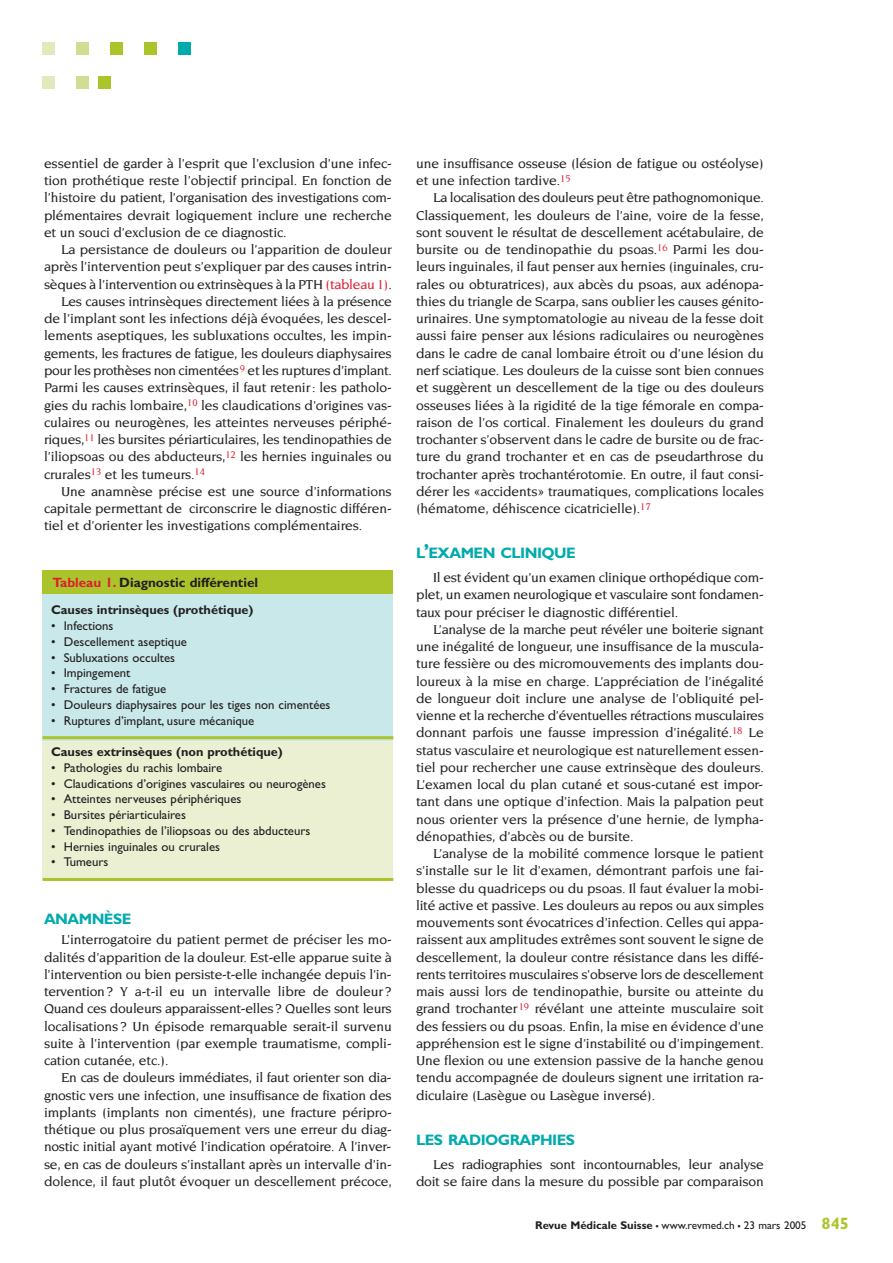
<style>
.page{position:relative;width:893px;height:1263px;background:#fff}
.page>*{position:absolute;margin:0;border:0;box-sizing:border-box;transform-origin:0 0}
.t1{font:700 15.15px "Gill Sans";letter-spacing:-.035em;color:#00aaad}
.t2{font:500 13.95px/17.2px "Novarese";letter-spacing:-.01em;color:#231f20;text-align:justify}
.t3{font:700 13.5px "Gill Sans";color:#231f20}
.t4{font:12.75px "Gill Sans";color:#231f20}
.t5{font:700 12.75px "Gill Sans";color:#231f20}
.t6{font:11.25px "Gill Sans";color:#231f20}
.s1{color:#db1f31}
.s2{font-size:20.25px}
.s3{font-weight:700}
.s4{font-weight:700;font-size:16.5px}
.s5{font-weight:700;font-size:16.5px;color:#acc42b}
</style>
<div class="page">
<div style="left:179px;top:43px;width:12px;height:12px;background:#00aaad"></div>
<div style="left:145px;top:43px;width:12px;height:12px;background:#acc42b"></div>
<div style="left:111px;top:43px;width:12px;height:12px;background:#acc42b"></div>
<div style="left:77px;top:43px;width:12px;height:12px;background:#d2dd93"></div>
<div style="left:43px;top:43px;width:12px;height:12px;background:#e2eabc"></div>
<div style="left:99px;top:77px;width:12px;height:12px;background:#acc42b"></div>
<div style="left:77px;top:77px;width:12px;height:12px;background:#d2dd93"></div>
<div style="left:43px;top:77px;width:12px;height:12px;background:#e2eabc"></div>
<div style="left:43px;top:742px;width:350px;height:137px;background:#ebf0d2"></div>
<div style="left:43px;top:575px;width:350px;height:166px;background:#c8e8ea"></div>
<div style="left:43px;top:570px;width:350px;height:24px;background:#acc42b"></div>
<hr style="left:43px;top:736px;width:350px;height:3px;background:#acc42b">
<hr style="left:43px;top:878px;width:350px;height:3px;background:#acc42b">
<p class="t2" style="left:44px;top:155px;width:349px">essentiel de garder à l’esprit que l’exclusion d’une infec&shy;tion prothétique reste l’objectif principal. En fonction de l’histoire du patient, l’organisation des investigations com&shy;plémentaires devrait logiquement inclure une recherche et un souci d’exclusion de ce diagnostic.</p>
<p class="t2" style="left:61px;top:242px;width:332px">La persistance de douleurs ou l’apparition de douleur</p>
<p class="t2" style="left:44px;top:259px;width:349px">après l’intervention peut s’expliquer par des causes intrin-</p>
<p class="t2" style="left:44px;top:276px;width:349px">sèques à l’intervention ou extrinsèques à la PTH <span class="s1">(tableau 1)</span>.</p>
<p class="t2" style="left:61px;top:293px;width:332px">Les causes intrinsèques directement liées à la présence</p>
<p class="t2" style="left:44px;top:311px;width:349px">de l’implant sont les infections déjà évoquées, les descel-</p>
<p class="t2" style="left:44px;top:328px;width:349px">lements aseptiques, les subluxations occultes, les impin-</p>
<p class="t2" style="left:44px;top:345px;width:349px">gements, les fractures de fatigue, les douleurs diaphysaires</p>
<p class="t2" style="left:44px;top:362px;width:349px">pour les prothèses non cimentées<sup>9</sup> et les ruptures d’implant.</p>
<p class="t2" style="left:44px;top:380px;width:349px">Parmi les causes extrinsèques, il faut retenir: les patholo-</p>
<p class="t2" style="left:44px;top:397px;width:349px">gies du rachis lombaire,<sup>10</sup> les claudications d’origines vas-</p>
<p class="t2" style="left:44px;top:414px;width:349px">culaires ou neurogènes, les atteintes nerveuses périphé-</p>
<p class="t2" style="left:44px;top:431px;width:349px">riques,<sup>11</sup> les bursites périarticulaires, les tendinopathies de</p>
<p class="t2" style="left:44px;top:449px;width:349px">l’iliopsoas ou des abducteurs,<sup>12</sup> les hernies inguinales ou</p>
<p class="t2" style="left:44px;top:466px;width:162px">crurales<sup>13</sup> et les tumeurs.<sup>14</sup></p>
<p class="t2" style="left:61px;top:483px;width:332px">Une anamnèse précise est une source d’informations</p>
<p class="t2" style="left:44px;top:500px;width:349px">capitale permettant de circonscrire le diagnostic différen-</p>
<p class="t2" style="left:44px;top:518px;width:320px">tiel et d’orienter les investigations complémentaires.</p>
<p class="t3" style="left:53px;top:577px;width:207px"><span class="s1">Tableau 1.</span> Diagnostic différentiel</p>
<p class="t5" style="left:51px;top:605px;width:204px">Causes intrinsèques (prothétique)</p>
<p class="t4" style="left:51px;top:621px;width:64px">• Infections</p>
<p class="t4" style="left:51px;top:637px;width:137px">• Descellement aseptique</p>
<p class="t4" style="left:51px;top:652px;width:126px">• Subluxations occultes</p>
<p class="t4" style="left:51px;top:668px;width:81px">• Impingement</p>
<p class="t4" style="left:51px;top:684px;width:117px">• Fractures de fatigue</p>
<p class="t4" style="left:51px;top:700px;width:281px">• Douleurs diaphysaires pour les tiges non cimentées</p>
<p class="t4" style="left:51px;top:715px;width:205px">• Ruptures d’implant, usure mécanique</p>
<p class="t5" style="left:51px;top:747px;width:233px">Causes extrinsèques (non prothétique)</p>
<p class="t4" style="left:51px;top:763px;width:173px">• Pathologies du rachis lombaire</p>
<p class="t4" style="left:51px;top:778px;width:276px">• Claudications d’origines vasculaires ou neurogènes</p>
<p class="t4" style="left:51px;top:794px;width:192px">• Atteintes nerveuses périphériques</p>
<p class="t4" style="left:51px;top:810px;width:136px">• Bursites périarticulaires</p>
<p class="t4" style="left:51px;top:826px;width:261px">• Tendinopathies de l’iliopsoas ou des abducteurs</p>
<p class="t4" style="left:51px;top:841px;width:171px">• Hernies inguinales ou crurales</p>
<p class="t4" style="left:51px;top:857px;width:59px">• Tumeurs</p>
<p class="t1" style="left:44px;top:913px;width:89px">ANAMNÈSE</p>
<p class="t2" style="left:44px;top:932px;width:349px;text-indent:17px">L’interrogatoire du patient permet de préciser les mo&shy;dalités d’apparition de la douleur. Est-elle apparue suite à l’intervention ou bien persiste-t-elle inchangée depuis l’in&shy;tervention? Y a-t-il eu un intervalle libre de douleur ?<br>Quand ces douleurs apparaissent-elles? Quelles sont leurs localisations ? Un épisode remarquable serait-il survenu suite à l’intervention (par exemple traumatisme, compli&shy;cation cutanée, etc.).</p>
<p class="t2" style="left:44px;top:1070px;width:349px;text-indent:17px">En cas de douleurs immédiates, il faut orienter son dia&shy;gnostic vers une infection, une insuffisance de fixation des implants (implants non cimentés), une fracture péripro&shy;thétique ou plus prosaïquement vers une erreur du diag&shy;nostic initial ayant motivé l’indication opératoire. A l’inver&shy;se, en cas de douleurs s’installant après un intervalle d’in&shy;dolence, il faut plutôt évoquer un descellement précoce,</p>
<p class="t2" style="left:416px;top:155px;width:349px">une insuffisance osseuse (lésion de fatigue ou ostéolyse) et une infection tardive.<sup>15</sup></p>
<p class="t2" style="left:416px;top:190px;width:349px;text-indent:17px">La localisation des douleurs peut être pathognomonique.<br>Classiquement, les douleurs de l’aine, voire de la fesse, sont souvent le résultat de descellement acétabulaire, de bursite ou de tendinopathie du psoas.<sup>16</sup> Parmi les dou&shy;leurs inguinales, il faut penser aux hernies (inguinales, cru&shy;rales ou obturatrices), aux abcès du psoas, aux adénopa&shy;thies du triangle de Scarpa, sans oublier les causes génito&shy;urinaires. Une symptomatologie au niveau de la fesse doit aussi faire penser aux lésions radiculaires ou neurogènes dans le cadre de canal lombaire étroit ou d’une lésion du nerf sciatique. Les douleurs de la cuisse sont bien connues et suggèrent un descellement de la tige ou des douleurs osseuses liées à la rigidité de la tige fémorale en compa&shy;raison de l’os cortical. Finalement les douleurs du grand trochanter s’observent dans le cadre de bursite ou de frac&shy;ture du grand trochanter et en cas de pseudarthrose du trochanter après trochantérotomie. En outre, il faut consi&shy;dérer les «accidents» traumatiques, complications locales (hématome, déhiscence cicatricielle).<sup>17</sup></p>
<p class="t1" style="left:416px;top:547px;width:161px">L<span class="s2">’</span>EXAMEN CLINIQUE</p>
<p class="t2" style="left:416px;top:569px;width:349px;text-indent:17px">Il est évident qu’un examen clinique orthopédique com&shy;plet, un examen neurologique et vasculaire sont fondamen&shy;taux pour préciser le diagnostic différentiel.</p>
<p class="t2" style="left:416px;top:621px;width:349px;text-indent:17px">L’analyse de la marche peut révéler une boiterie signant une inégalité de longueur, une insuffisance de la muscula&shy;ture fessière ou des micromouvements des implants dou&shy;loureux à la mise en charge. L’appréciation de l’inégalité de longueur doit inclure une analyse de l’obliquité pel&shy;vienne et la recherche d’éventuelles rétractions musculaires donnant parfois une fausse impression d’inégalité.<sup>18</sup> Le status vasculaire et neurologique est naturellement essen&shy;tiel pour rechercher une cause extrinsèque des douleurs.<br>L’examen local du plan cutané et sous-cutané est impor&shy;tant dans une optique d’infection. Mais la palpation peut nous orienter vers la présence d’une hernie, de lympha&shy;dénopathies, d’abcès ou de bursite.</p>
<p class="t2" style="left:416px;top:845px;width:349px;text-indent:17px">L’analyse de la mobilité commence lorsque le patient s’installe sur le lit d’examen, démontrant parfois une fai&shy;blesse du quadriceps ou du psoas. Il faut évaluer la mobi&shy;lité active et passive. Les douleurs au repos ou aux simples mouvements sont évocatrices d’infection. Celles qui appa&shy;raissent aux amplitudes extrêmes sont souvent le signe de descellement, la douleur contre résistance dans les diffé&shy;rents territoires musculaires s’observe lors de descellement mais aussi lors de tendinopathie, bursite ou atteinte du grand trochanter <sup>19</sup> révélant une atteinte musculaire soit des fessiers ou du psoas. Enfin, la mise en évidence d’une appréhension est le signe d’instabilité ou d’impingement.<br>Une flexion ou une extension passive de la hanche genou tendu accompagnée de douleurs signent une irritation ra&shy;diculaire (Lasègue ou Lasègue inversé).</p>
<p class="t1" style="left:416px;top:1134px;width:160px">LES RADIOGRAPHIES</p>
<p class="t2" style="left:416px;top:1156px;width:349px;text-align:right">Les radiographies sont incontournables, leur analyse doit se faire dans la mesure du possible par comparaison</p>
<p class="t6" style="left:535px;top:1221px;width:315px"><span class="s3">Revue Médicale Suisse</span> <span class="s4">–</span> www.revmed.ch <span class="s4">–</span> 23 mars 2005 <span class="s5">845</span></p>
</div>
